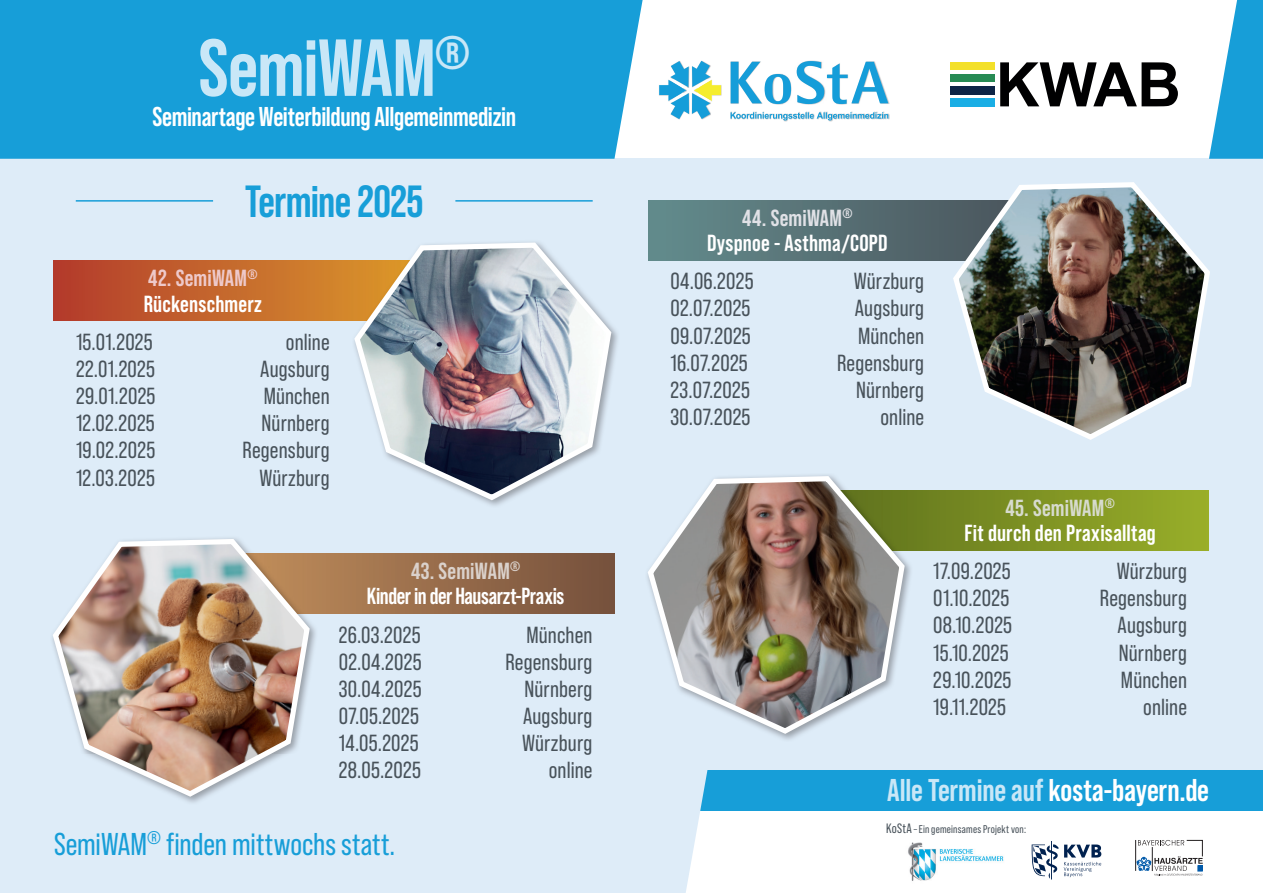
<style>
.page{position:relative;width:1263px;height:893px;background:#fff}
.page>*{position:absolute;margin:0;border:0;box-sizing:border-box;transform-origin:0 0}
.t1{font:700 80.55px "Bebas Neue Pro";letter-spacing:-.01em;color:#c9e7f7}
.t2{font:700 45px "Bebas Neue Pro";letter-spacing:-.015em;color:#179ed8}
.t3{font:700 31.5px "Bebas Neue Pro";letter-spacing:-.005em;color:#fff}
.t4{font:31.5px "Bebas Neue Pro";color:#179ed8}
.t5{font:700 27.15px "Bebas Neue Pro";letter-spacing:-.015em;color:#fff}
.t6{font:23.25px "Bebas Neue Pro";letter-spacing:.01em;color:#48525a}
.t7{font:700 23.25px/25.2px "Bebas Neue Pro";letter-spacing:.005em;color:#fff;text-align:center}
.t8{font:11.25px "Bebas Neue Pro";letter-spacing:.02em;color:#48525a}
.s1{color:#eec9ca}
.s2{color:#dad1cb}
.s3{color:#e0e1e6}
.s4{color:#d7dbce}
.s5{color:#c9e7f7}
.s6{font-size:13.65px}
</style>
<div class="page">
<div style="left:0;top:159px;width:1263px;height:622px;background:#deecf8"></div>
<svg style="left:659px;top:61px;width:62px;height:58px"></svg>
<svg style="left:731px;top:61px;width:157px;height:43px"></svg>
<img style="left:783px;top:113px;width:106px;height:8px">
<svg style="left:730px;top:112px;width:158px;height:8px"></svg>
<img style="left:951px;top:62px;width:44px;height:7px">
<img style="left:951px;top:74px;width:44px;height:8px">
<img style="left:951px;top:87px;width:44px;height:7px">
<img style="left:951px;top:99px;width:44px;height:7px">
<img style="left:1000px;top:62px;width:178px;height:44px">
<div style="left:0;top:0;width:643px;height:159px;background:#179ed8"></div>
<hr style="left:76px;top:200px;width:137px;height:2px;background:#179ed8">
<hr style="left:455px;top:200px;width:138px;height:2px;background:#179ed8">
<div style="left:0;top:770px;width:1263px;height:40px;background:#179ed8"></div>
<img style="left:908px;top:842px;width:96px;height:39px">
<svg style="left:1032px;top:841px;width:69px;height:38px"></svg>
<svg style="left:1135px;top:840px;width:68px;height:36px"></svg>
<div style="left:54px;top:260px;width:298px;height:61px;background:linear-gradient(to right,#b33b2c,#d3892d)"></div>
<img style="left:352px;top:242px;width:262px;height:261px">
<div style="left:913px;top:490px;width:296px;height:61px;background:linear-gradient(to right,#6b7e1f,#99ae29)"></div>
<svg style="left:648px;top:200px;width:302px;height:61px;background:#587578"></svg>
<img style="left:950px;top:182px;width:260px;height:258px">
<img style="left:907px;top:490px;width:6px;height:61px">
<img style="left:647px;top:475px;width:260px;height:262px">
<svg style="left:1209px;top:0;width:54px;height:159px"></svg>
<div style="left:0;top:770px;width:710px;height:123px;background:#deecf8"></div>
<div style="left:318px;top:553px;width:296px;height:61px;background:linear-gradient(to right,#b18155,#75503d)"></div>
<div style="left:50px;top:626px;width:268px;height:179px;background:#deecf8"></div>
<img style="left:312px;top:553px;width:6px;height:61px">
<img style="left:50px;top:538px;width:262px;height:262px">
<h1 class="t1" style="left:199px;top:22px;width:273px">SemiWAM<sup>®</sup></h1>
<p class="t5" style="left:152px;top:101px;width:365px">Seminartage Weiterbildung Allgemeinmedizin</p>
<h2 class="t2" style="left:245px;top:175px;width:180px">Termine 2025</h2>
<p class="t7" style="left:144px;top:265px;width:120px;text-align:left"><span class="s1">42. SemiWAM</span><sup>®<br></sup>Rückenschmerz</p>
<p class="t6" style="left:76px;top:328px;width:78px">15.01.2025</p>
<p class="t6" style="left:286px;top:328px;width:45px">online</p>
<p class="t6" style="left:76px;top:356px;width:81px">22.01.2025</p>
<p class="t6" style="left:260px;top:356px;width:71px">Augsburg</p>
<p class="t6" style="left:76px;top:383px;width:81px">29.01.2025</p>
<p class="t6" style="left:264px;top:383px;width:67px">München</p>
<p class="t6" style="left:76px;top:410px;width:80px">12.02.2025</p>
<p class="t6" style="left:262px;top:410px;width:70px">Nürnberg</p>
<p class="t6" style="left:76px;top:437px;width:81px">19.02.2025</p>
<p class="t6" style="left:243px;top:437px;width:89px">Regensburg</p>
<p class="t6" style="left:76px;top:464px;width:80px">12.03.2025</p>
<p class="t6" style="left:259px;top:464px;width:72px">Würzburg</p>
<p class="t7" style="left:367px;top:558px;width:199px"><span class="s2">43. SemiWAM</span><sup>®<br></sup>Kinder in der Hausarzt-Praxis</p>
<p class="t6" style="left:339px;top:621px;width:83px">26.03.2025</p>
<p class="t6" style="left:526px;top:621px;width:67px">München</p>
<p class="t6" style="left:339px;top:649px;width:84px">02.04.2025</p>
<p class="t6" style="left:505px;top:649px;width:89px">Regensburg</p>
<p class="t6" style="left:339px;top:676px;width:84px">30.04.2025</p>
<p class="t6" style="left:524px;top:676px;width:70px">Nürnberg</p>
<p class="t6" style="left:339px;top:703px;width:82px">07.05.2025</p>
<p class="t6" style="left:523px;top:703px;width:71px">Augsburg</p>
<p class="t6" style="left:339px;top:730px;width:81px">14.05.2025</p>
<p class="t6" style="left:522px;top:730px;width:72px">Würzburg</p>
<p class="t6" style="left:339px;top:757px;width:84px">28.05.2025</p>
<p class="t6" style="left:549px;top:757px;width:45px">online</p>
<h3 class="t4" style="left:54px;top:826px;width:343px">SemiWAM<sup>®</sup> finden mittwochs statt.</h3>
<p class="t7" style="left:707px;top:205px;width:182px"><span class="s3">44. SemiWAM</span><sup>®<br></sup>Dyspnoe - Asthma/COPD</p>
<p class="t6" style="left:670px;top:268px;width:85px">04.06.2025</p>
<p class="t6" style="left:854px;top:268px;width:72px">Würzburg</p>
<p class="t6" style="left:670px;top:295px;width:81px">02.07.2025</p>
<p class="t6" style="left:855px;top:295px;width:71px">Augsburg</p>
<p class="t6" style="left:670px;top:322px;width:82px">09.07.2025</p>
<p class="t6" style="left:858px;top:322px;width:67px">München</p>
<p class="t6" style="left:670px;top:350px;width:79px">16.07.2025</p>
<p class="t6" style="left:837px;top:350px;width:89px">Regensburg</p>
<p class="t6" style="left:670px;top:377px;width:81px">23.07.2025</p>
<p class="t6" style="left:856px;top:377px;width:70px">Nürnberg</p>
<p class="t6" style="left:670px;top:404px;width:81px">30.07.2025</p>
<p class="t6" style="left:880px;top:404px;width:45px">online</p>
<p class="t7" style="left:964px;top:495px;width:193px"><span class="s4">45. SemiWAM</span><sup>®<br></sup>Fit durch den Praxisalltag</p>
<p class="t6" style="left:933px;top:558px;width:79px">17.09.2025</p>
<p class="t6" style="left:1117px;top:558px;width:72px">Würzburg</p>
<p class="t6" style="left:933px;top:585px;width:77px">01.10.2025</p>
<p class="t6" style="left:1100px;top:585px;width:89px">Regensburg</p>
<p class="t6" style="left:933px;top:612px;width:80px">08.10.2025</p>
<p class="t6" style="left:1117px;top:612px;width:71px">Augsburg</p>
<p class="t6" style="left:933px;top:639px;width:77px">15.10.2025</p>
<p class="t6" style="left:1119px;top:639px;width:70px">Nürnberg</p>
<p class="t6" style="left:933px;top:667px;width:80px">29.10.2025</p>
<p class="t6" style="left:1121px;top:667px;width:67px">München</p>
<p class="t6" style="left:933px;top:694px;width:74px">19.11.2025</p>
<p class="t6" style="left:1143px;top:694px;width:45px">online</p>
<h3 class="t3" style="left:887px;top:772px;width:323px"><span class="s5">Alle Termine auf</span> kosta-bayern.de</h3>
<p class="t8" style="left:886px;top:822px;width:141px"><span class="s6">KoStA</span> – Ein gemeinsames Projekt von:</p>
</div>
